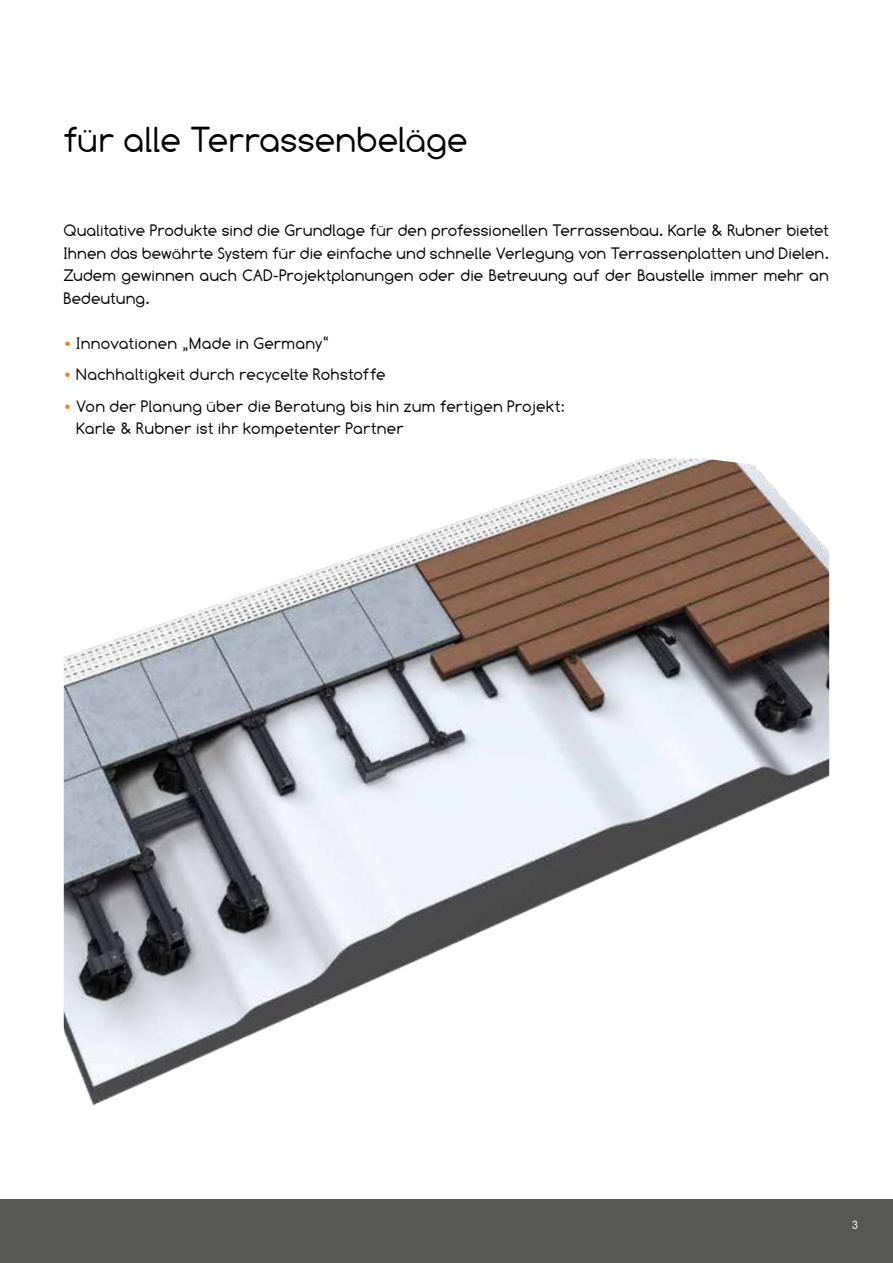
<style>
.page{position:relative;width:893px;height:1263px;background:#fff}
.page>*{position:absolute;margin:0;border:0;box-sizing:border-box;transform-origin:0 0}
.t1{font:36px "Comfortaa";color:#000}
.t2{font:16.5px/22.5px "Comfortaa";letter-spacing:.01em;color:#000;text-align:justify}
.t3{font:12px "Comfortaa";color:#fff}
.s1{font-weight:700;font-size:15px;color:#ef7e26}
</style>
<div class="page">
<div style="left:0;top:1199px;width:893px;height:64px;background:#575756"></div>
<img style="left:64px;top:459px;width:765px;height:647px">
<h1 class="t1" style="left:64px;top:119px;width:406px">für alle Terrassenbeläge</h1>
<p class="t2" style="left:64px;top:219px;width:767px">Qualitative Produkte sind die Grundlage für den professionellen Terrassenbau. Karle &amp; Rubner bietet Ihnen das bewährte System für die einfache und schnelle Verlegung von Terrassenplatten und Dielen.<br>Zudem gewinnen auch CAD-Projektplanungen oder die Betreuung auf der Baustelle immer mehr an Bedeutung.</p>
<p class="t2" style="left:64px;top:332px;width:267px"><span class="s1">•</span> Innovationen „Made in Germany“</p>
<p class="t2" style="left:64px;top:363px;width:324px"><span class="s1">•</span> Nachhaltigkeit durch recycelte Rohstoffe</p>
<p class="t2" style="left:77px;top:395px;width:490px;text-indent:-13px"><span class="s1">•</span> Von der Planung über die Beratung bis hin zum fertigen Projekt:<br>Karle &amp; Rubner ist ihr kompetenter Partner</p>
<p class="t3" style="left:853px;top:1218px;width:7px">3</p>
</div>
